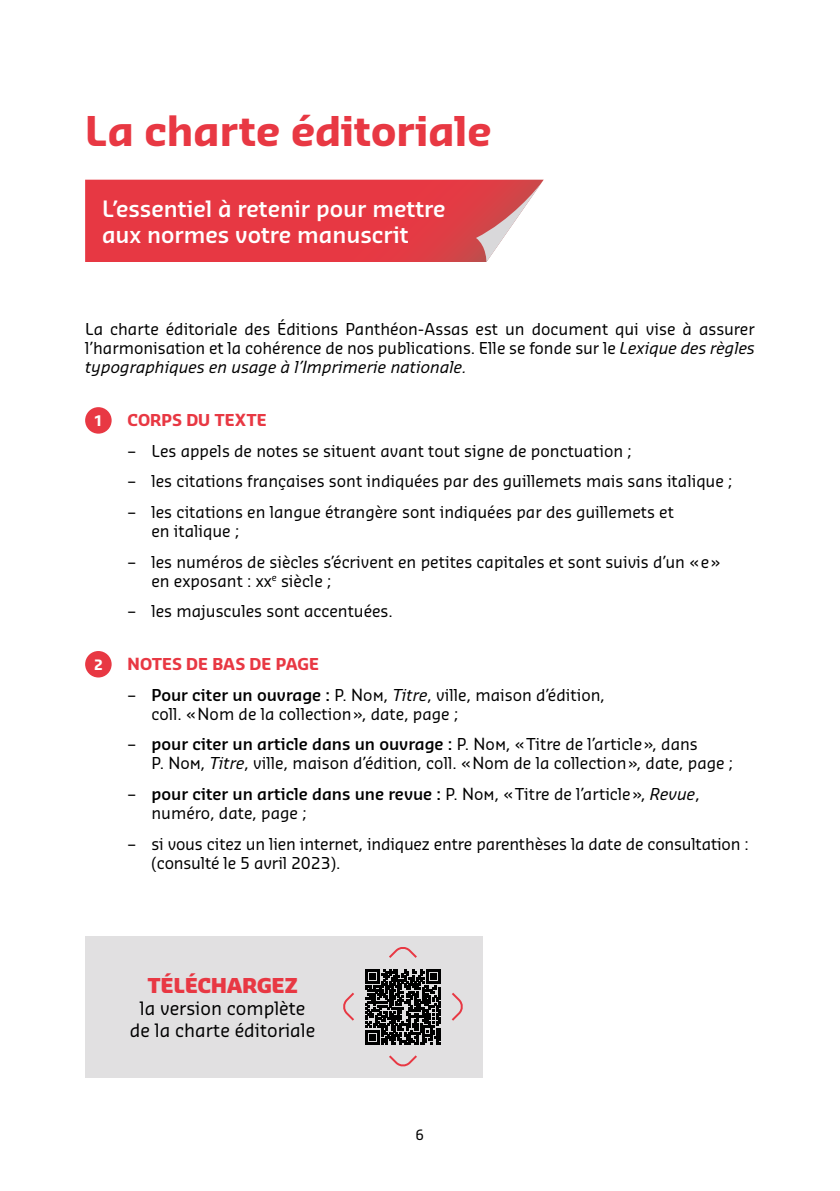
<style>
.page{position:relative;width:840px;height:1191px;background:#fff}
.page>*{position:absolute;margin:0;border:0;box-sizing:border-box;transform-origin:0 0}
.t1{font:700 40px "Sansa Pro";color:#e83843}
.t2{font:600 22px/26.4px "Sansa Pro";color:#fff}
.t3{font:900 20px "Sansa Pro";color:#e83843}
.t4{font:18px/21.6px "Sansa Pro";color:#000;text-align:center}
.t5{font:16px/19.2px "Sansa Pro";color:#000}
.t6{font:700 16px "Sansa Pro";color:#e83843}
.t7{font:700 14px "Sansa Pro";color:#fff}
.t8{font:14px "Sansa Pro";color:#000}
.s1{font-style:italic}
.s2{font-weight:600}
</style>
<div class="page">
<div style="left:85px;top:935px;width:397px;height:142px;background:#e1e0e1"></div>
<svg style="left:389px;top:947px;width:28px;height:11px"></svg>
<svg style="left:451px;top:992px;width:12px;height:29px"></svg>
<svg style="left:343px;top:992px;width:11px;height:29px"></svg>
<svg style="left:389px;top:1055px;width:28px;height:12px"></svg>
<div style="left:85px;top:407px;width:27px;height:26px;background:#e83843;border-radius:50%"></div>
<div style="left:85px;top:651px;width:27px;height:26px;background:#e83843;border-radius:50%"></div>
<svg style="left:85px;top:180px;width:458px;height:82px;background:#e54952"></svg>
<svg style="left:365px;top:969px;width:75px;height:75px"></svg>
<h1 class="t1" style="left:85px;top:103px;width:408px">La charte éditoriale</h1>
<h2 class="t2" style="left:102px;top:195px;width:345px">L’essentiel à retenir pour mettre aux normes votre manuscrit</h2>
<p class="t5" style="left:85px;top:319px;width:671px;text-align:justify">La charte éditoriale des Éditions Panthéon-Assas est un document qui vise à assurer l’harmonisation et la cohérence de nos publications. Elle se fonde sur le <span class="s1">Lexique des règles typographiques en usage à l’Imprimerie nationale.</span></p>
<p class="t7" style="left:94px;top:411px;width:10px">1</p>
<p class="t6" style="left:128px;top:409px;width:141px">CORPS DU TEXTE</p>
<p class="t5" style="left:128px;top:441px;width:505px">– Les appels de notes se situent avant tout signe de ponctuation ;</p>
<p class="t5" style="left:128px;top:471px;width:606px">– les citations françaises sont indiquées par des guillemets mais sans italique ;</p>
<p class="t5" style="left:151px;top:502px;width:524px;text-indent:-24px">– les citations en langue étrangère sont indiquées par des guillemets et en italique ;</p>
<p class="t5" style="left:151px;top:552px;width:570px;text-indent:-24px">– les numéros de siècles s’écrivent en petites capitales et sont suivis d’un «e» en exposant : xx<sup>e</sup> siècle ;</p>
<p class="t5" style="left:128px;top:601px;width:266px">– les majuscules sont accentuées.</p>
<p class="t7" style="left:94px;top:655px;width:10px">2</p>
<p class="t6" style="left:128px;top:653px;width:193px">NOTES DE BAS DE PAGE</p>
<p class="t5" style="left:151px;top:685px;width:455px;text-indent:-24px">– <span class="s2">Pour citer un ouvrage :</span> P. Nom, <span class="s1">Titre</span>, ville, maison d’édition, coll. «Nom de la collection», date, page ;</p>
<p class="t5" style="left:151px;top:734px;width:583px;text-indent:-24px">– <span class="s2">pour citer un article dans un ouvrage :</span> P. Nom, «Titre de l’article», dans<br>P. Nom, <span class="s1">Titre</span>, ville, maison d’édition, coll. «Nom de la collection», date, page ;</p>
<p class="t5" style="left:151px;top:784px;width:549px;text-indent:-24px">– <span class="s2">pour citer un article dans une revue :</span> P. Nom, «Titre de l’article», <span class="s1">Revue</span>, numéro, date, page ;</p>
<p class="t5" style="left:151px;top:834px;width:598px;text-indent:-24px">– si vous citez un lien internet, indiquez entre parenthèses la date de consultation : (consulté le 5 avril 2023).</p>
<p class="t3" style="left:147px;top:972px;width:152px">TÉLÉCHARGEZ</p>
<p class="t4" style="left:130px;top:997px;width:187px">la version complète de la charte éditoriale</p>
<p class="t8" style="left:415px;top:1125px;width:10px">6</p>
</div>
